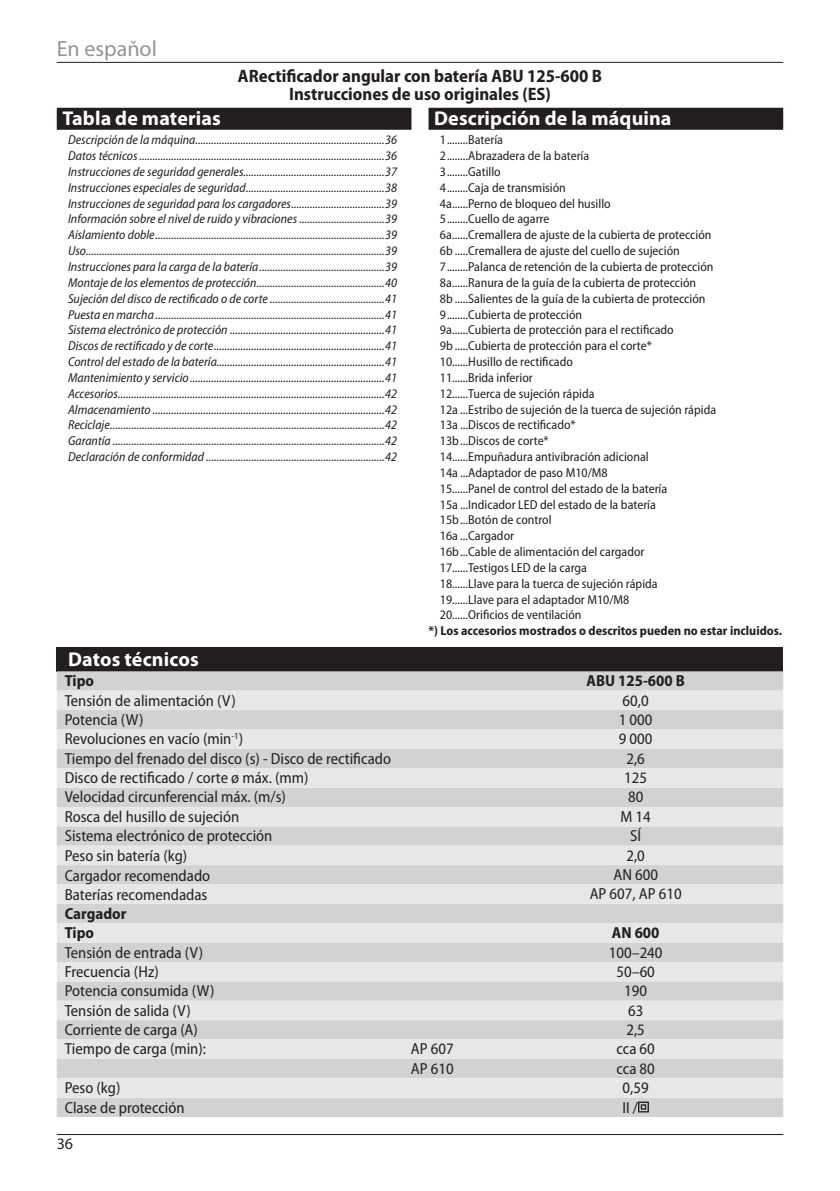
<style>
.page{position:relative;width:840px;height:1191px;background:#fff}
.page>*{position:absolute;margin:0;border:0;box-sizing:border-box;transform-origin:0 0}
.t1{font:22px "Myriad Pro";color:#939598}
.t2{font:700 20px "Myriad Pro";letter-spacing:.005em;color:#fff}
.t3{font:700 semi-condensed 18px/18px "Myriad Pro";color:#231f20;text-align:center}
.t4{font:semi-condensed 16px "Myriad Pro";color:#231f20}
.t5{font:700 semi-condensed 16px/19.4px "Myriad Pro";color:#231f20}
.t6{font:16px "Myriad Pro";color:#231f20}
.t7{font:italic semi-condensed 13px/15.8px "Myriad Pro";color:#231f20;text-align:justify}
.t8{font:semi-condensed 13px/15.8px "Myriad Pro";color:#231f20}
.t9{font:700 semi-condensed 13px "Myriad Pro";color:#231f20}
</style>
<div class="page">
<hr style="left:57px;top:62px;width:725px;height:1px;background:#231f20">
<hr style="left:57px;top:1134px;width:725px;height:1px;background:#231f20">
<div style="left:428px;top:108px;width:354px;height:22px;background:#231f20"></div>
<div style="left:57px;top:108px;width:354px;height:22px;background:#231f20"></div>
<div style="left:57px;top:646px;width:725px;height:25px;background:#231f20"></div>
<div style="left:57px;top:671px;width:725px;height:446px;background:#d1d2d4"></div>
<svg style="left:57px;top:690px;width:725px;height:407px;background:#dcdddf"></svg>
<svg style="left:637px;top:1101px;width:11px;height:11px"></svg>
<h1 class="t1" style="left:57px;top:37px;width:102px">En espaňol</h1>
<h3 class="t3" style="left:238px;top:67px;width:365px">ARectificador angular con batería ABU 125‑600 B<br>Instrucciones de uso originales (ES)</h3>
<h2 class="t2" style="left:434px;top:107px;width:239px">Descripción de la máquina</h2>
<p class="t8" style="left:439px;top:132px;width:278px">1........Batería<br>2........Abrazadera de la batería<br>3........Gatillo<br>4........Caja de transmisión<br>4a......Perno de bloqueo del husillo<br>5........Cuello de agarre<br>6a......Cremallera de ajuste de la cubierta de protección 6b .....Cremallera de ajuste del cuello de sujeción 7........Palanca de retención de la cubierta de protección 8a......Ranura de la guía de la cubierta de protección<br>8b .....Salientes de la guía de la cubierta de protección 9........Cubierta de protección<br>9a......Cubierta de protección para el rectificado<br>9b .....Cubierta de protección para el corte* 10......Husillo de rectificado<br>11......Brida inferior<br>12......Tuerca de sujeción rápida<br>12a ...Estribo de sujeción de la tuerca de sujeción rápida 13a ...Discos de rectificado*<br>13b...Discos de corte*<br>14......Empuñadura antivibración adicional<br>14a ...Adaptador de paso M10/M8<br>15......Panel de control del estado de la batería<br>15a ...Indicador LED del estado de la batería 15b...Botón de control<br>16a ...Cargador<br>16b...Cable de alimentación del cargador 17......Testigos LED de la carga<br>18......Llave para la tuerca de sujeción rápida<br>19......Llave para el adaptador M10/M8<br>20......Orificios de ventilación</p>
<p class="t9" style="left:428px;top:623px;width:355px">*) Los accesorios mostrados o descritos pueden no estar incluidos.</p>
<h2 class="t2" style="left:62px;top:107px;width:160px">Tabla de materias</h2>
<p class="t7" style="left:68px;top:132px;width:330px">Descripción de la máquina.......................................................................36<br>Datos técnicos............................................................................................36<br>Instrucciones de seguridad generales.....................................................37<br>Instrucciones especiales de seguridad....................................................38<br>Instrucciones de seguridad para los cargadores...................................39<br>Información sobre el nivel de ruido y vibraciones ................................39<br>Aislamiento doble......................................................................................39<br>Uso................................................................................................................39<br>Instrucciones para la carga de la batería...............................................39<br>Montaje de los elementos de protección................................................40<br>Sujeción del disco de rectificado o de corte ...........................................41<br>Puesta en marcha......................................................................................41<br>Sistema electrónico de protección ..........................................................41<br>Discos de rectificado y de corte................................................................41<br>Control del estado de la batería...............................................................41<br>Mantenimiento y servicio.........................................................................41<br>Accesorios....................................................................................................42<br>Almacenamiento .......................................................................................42<br>Reciclaje.......................................................................................................42<br>Garantía ......................................................................................................42<br>Declaración de conformidad ...................................................................42</p>
<h2 class="t2" style="left:68px;top:647px;width:132px">Datos técnicos</h2>
<p class="t5" style="left:65px;top:671px;width:31px">Tipo</p>
<p class="t5" style="left:586px;top:671px;width:100px">ABU 125‑600 B</p>
<p class="t4" style="left:65px;top:691px;width:172px">Tensión de alimentación (V)</p>
<p class="t4" style="left:622px;top:691px;width:28px">60,0</p>
<p class="t4" style="left:65px;top:711px;width:80px">Potencia (W)</p>
<p class="t4" style="left:618px;top:711px;width:35px">1 000</p>
<p class="t4" style="left:65px;top:730px;width:180px">Revoluciones en vacío (min<sup>-1</sup>)</p>
<p class="t4" style="left:618px;top:730px;width:35px">9 000</p>
<p class="t4" style="left:65px;top:749px;width:327px">Tiempo del frenado del disco (s) - Disco de rectificado</p>
<p class="t4" style="left:626px;top:749px;width:20px">2,6</p>
<p class="t4" style="left:65px;top:769px;width:245px">Disco de rectificado / corte ø máx. (mm)</p>
<p class="t4" style="left:624px;top:769px;width:24px">125</p>
<p class="t4" style="left:65px;top:788px;width:223px">Velocidad circunferencial máx. (m/s)</p>
<p class="t4" style="left:627px;top:788px;width:17px">80</p>
<p class="t4" style="left:65px;top:808px;width:176px">Rosca del husillo de sujeción</p>
<p class="t4" style="left:620px;top:808px;width:32px">M 14</p>
<p class="t4" style="left:65px;top:827px;width:209px">Sistema electrónico de protección</p>
<p class="t4" style="left:630px;top:827px;width:12px">SÍ</p>
<p class="t4" style="left:65px;top:847px;width:124px">Peso sin batería (kg)</p>
<p class="t4" style="left:626px;top:846px;width:20px">2,0</p>
<p class="t4" style="left:65px;top:866px;width:147px">Cargador recomendado</p>
<p class="t4" style="left:613px;top:866px;width:46px">AN 600</p>
<p class="t4" style="left:65px;top:886px;width:144px">Baterías recomendadas</p>
<p class="t4" style="left:589px;top:885px;width:93px">AP 607, AP 610</p>
<p class="t5" style="left:65px;top:904px;width:63px">Cargador<br>Tipo</p>
<p class="t5" style="left:611px;top:923px;width:49px">AN 600</p>
<p class="t4" style="left:65px;top:943px;width:140px">Tensión de entrada (V)</p>
<p class="t4" style="left:608px;top:943px;width:55px">100–240</p>
<p class="t4" style="left:65px;top:963px;width:95px">Frecuencia (Hz)</p>
<p class="t4" style="left:616px;top:963px;width:40px">50–60</p>
<p class="t4" style="left:65px;top:982px;width:151px">Potencia consumida (W)</p>
<p class="t4" style="left:624px;top:982px;width:24px">190</p>
<p class="t4" style="left:65px;top:1001px;width:128px">Tensión de salida (V)</p>
<p class="t4" style="left:627px;top:1001px;width:17px">63</p>
<p class="t4" style="left:65px;top:1021px;width:134px">Corriente de carga (A)</p>
<p class="t4" style="left:626px;top:1021px;width:20px">2,5</p>
<p class="t4" style="left:65px;top:1040px;width:143px">Tiempo de carga (min):</p>
<p class="t4" style="left:411px;top:1040px;width:44px">AP 607</p>
<p class="t4" style="left:616px;top:1040px;width:40px">cca 60</p>
<p class="t4" style="left:411px;top:1059px;width:44px">AP 610</p>
<p class="t4" style="left:616px;top:1059px;width:40px">cca 80</p>
<p class="t4" style="left:65px;top:1079px;width:57px">Peso (kg)</p>
<p class="t4" style="left:622px;top:1079px;width:28px">0,59</p>
<p class="t4" style="left:65px;top:1098px;width:121px">Clase de protección</p>
<p class="t4" style="left:622px;top:1098px;width:17px">II /</p>
<p class="t6" style="left:57px;top:1135px;width:18px">36</p>
</div>
